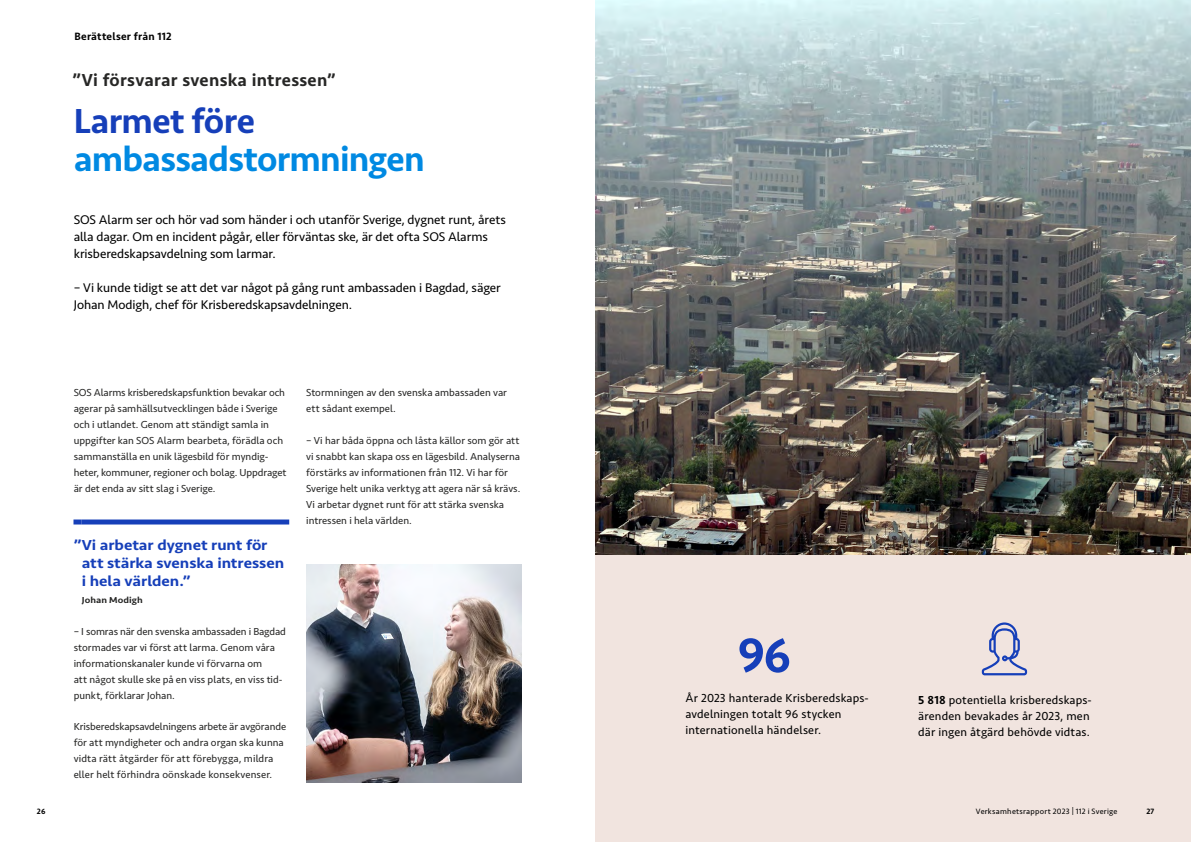
<style>
.page{position:relative;width:1191px;height:842px;background:#fff}
.page>*{position:absolute;margin:0;border:0;box-sizing:border-box;transform-origin:0 0}
.t1{font:500 50px "Seravek";color:#163fb9}
.t2{font:500 36px "Seravek";letter-spacing:-.02em;color:#0089e2}
.t3{font:500 36px "Seravek";letter-spacing:-.02em;color:#163fb9}
.t4{font:500 18px "Seravek";letter-spacing:.015em;color:#272726}
.t5{font:500 15px/17.8px "Seravek";letter-spacing:-.005em;color:#163fb9;scale:1.1 1}
.t6{font:13px/17px "Seravek";letter-spacing:-.005em;color:#000}
.t7{font:12px/16px "Seravek";letter-spacing:.015em;color:#000}
.t8{font:500 11px "Seravek";letter-spacing:.025em;color:#000}
.t9{font:10.5px/16px "Seravek";color:#272726}
.t10{font:500 9px "Seravek";letter-spacing:.005em;color:#272726;scale:1.1 1}
.t11{font:8px "Seravek";letter-spacing:.03em;color:#000}
.t12{font:500 8px "Seravek";color:#000}
.s1{font-weight:500}
</style>
<div class="page">
<img style="left:306px;top:565px;width:216px;height:218px">
<div style="left:73px;top:519px;width:9px;height:5px;background:#163fb9"></div>
<div style="left:82px;top:519px;width:207px;height:5px;background:#163fb9"></div>
<img style="left:595px;top:0;width:596px;height:556px">
<div style="left:595px;top:556px;width:596px;height:286px;background:#f1e4df"></div>
<svg style="left:981px;top:622px;width:46px;height:53px"></svg>
<p class="t8" style="left:74px;top:30px;width:99px">Berättelser från 112</p>
<h3 class="t4" style="left:72px;top:69px;width:265px">”Vi försvarar svenska intressen”</h3>
<h2 class="t3" style="left:74px;top:98px;width:183px">Larmet före</h2>
<h2 class="t2" style="left:74px;top:136px;width:353px">ambassadstormningen</h2>
<p class="t6" style="left:74px;top:211px;width:433px">SOS Alarm ser och hör vad som händer i och utanför Sverige, dygnet runt, årets alla dagar. Om en incident pågår, eller förväntas ske, är det ofta SOS Alarms krisberedskapsavdelning som larmar.</p>
<p class="t6" style="left:74px;top:279px;width:428px">– Vi kunde tidigt se att det var något på gång runt ambassaden i Bagdad, säger<br>Johan Modigh, chef för Krisberedskapsavdelningen.</p>
<p class="t9" style="left:74px;top:385px;width:214px">SOS Alarms krisberedskapsfunktion bevakar och agerar på samhällsutvecklingen både i Sverige och i utlandet. Genom att ständigt samla in uppgifter kan SOS Alarm bearbeta, förädla och sammanställa en unik lägesbild för myndig&shy;heter, kommuner, regioner och bolag. Uppdraget är det enda av sitt slag i Sverige.</p>
<h3 class="t5" style="left:82px;top:536px;width:186px;text-indent:-8px">”Vi arbetar dygnet runt för att stärka svenska intressen i hela världen.”</h3>
<p class="t10" style="left:82px;top:594px;width:57px">Johan Modigh</p>
<p class="t9" style="left:74px;top:624px;width:214px">– I somras när den svenska ambassaden i Bagdad stormades var vi först att larma. Genom våra informationskanaler kunde vi förvarna om<br>att något skulle ske på en viss plats, en viss tid&shy;punkt, förklarar Johan.</p>
<p class="t9" style="left:74px;top:718px;width:214px">Krisberedskapsavdelningens arbete är avgörande för att myndigheter och andra organ ska kunna vidta rätt åtgärder för att förebygga, mildra eller helt förhindra oönskade konsekvenser.</p>
<p class="t9" style="left:306px;top:385px;width:202px">Stormningen av den svenska ambassaden var ett sådant exempel.</p>
<p class="t9" style="left:306px;top:433px;width:216px">– Vi har båda öppna och låsta källor som gör att vi snabbt kan skapa oss en lägesbild. Analyserna förstärks av informationen från 112. Vi har för Sverige helt unika verktyg att agera när så krävs.<br>Vi arbetar dygnet runt för att stärka svenska intressen i hela världen.</p>
<h1 class="t1" style="left:737px;top:624px;width:55px">96</h1>
<p class="t7" style="left:685px;top:690px;width:185px">År 2023 hanterade Krisberedskaps&shy;avdelningen totalt 96 stycken internationella händelser.</p>
<p class="t7" style="left:918px;top:692px;width:175px"><span class="s1">5 818</span> potentiella krisberedskaps&shy;ärenden bevakades år 2023, men där ingen åtgärd behövde vidtas.</p>
<p class="t12" style="left:37px;top:806px;width:10px">26</p>
<p class="t11" style="left:976px;top:806px;width:143px">Verksamhetsrapport 2023 | 112 i Sverige</p>
<p class="t12" style="left:1146px;top:806px;width:9px">27</p>
</div>
